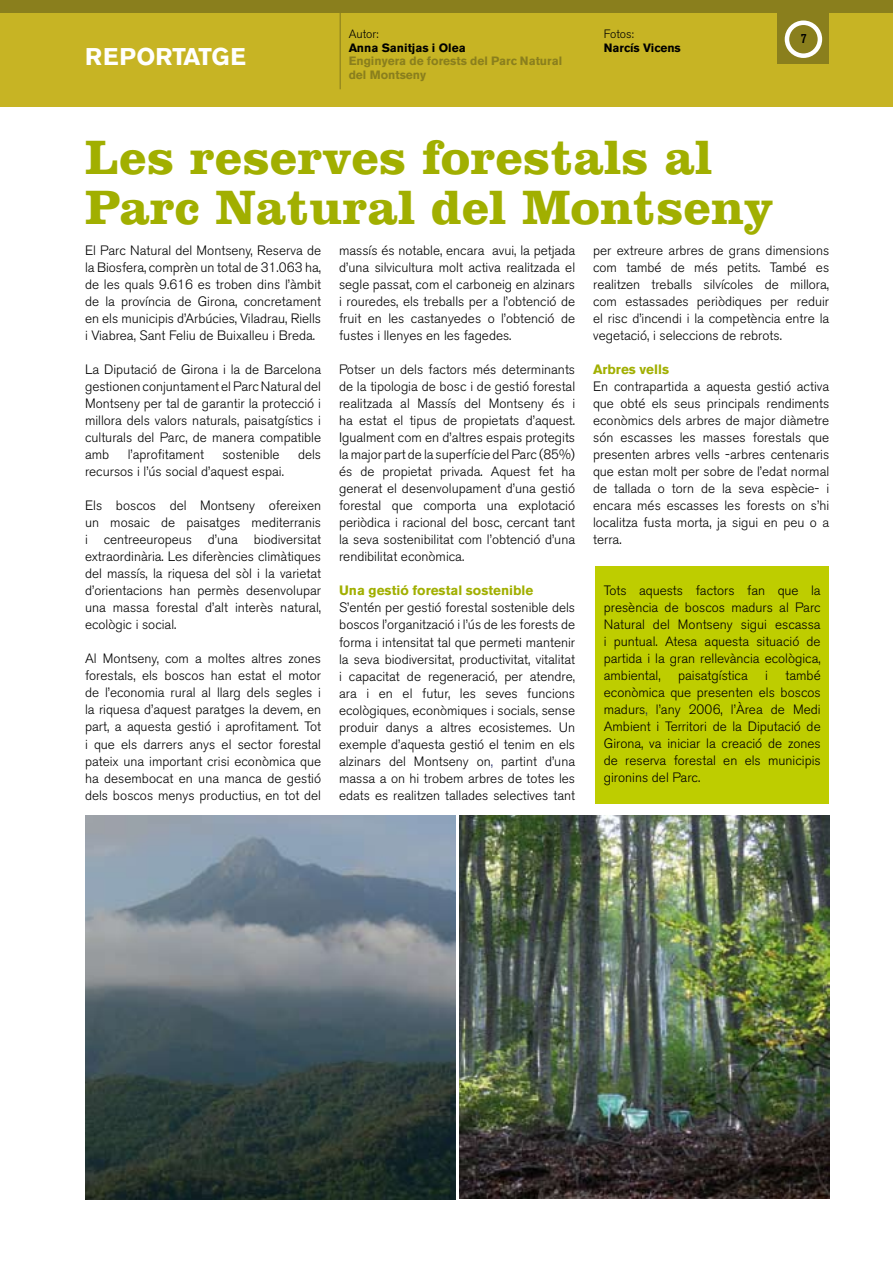
<style>
.page{position:relative;width:893px;height:1263px;background:#fff}
.page>*{position:absolute;margin:0;border:0;box-sizing:border-box;transform-origin:0 0}
.t1{font:700 49.5px/49.5px "Clarendon BT";color:#a1af00}
.t2{font:700 24px "Akzidenz Grotesk BE";color:#fff}
.t3{font:300 13.5px/17px "Akzidenz Grotesk BE";color:#000;text-align:justify}
.t4{font:700 13.5px "Akzidenz Grotesk BE";color:#a1af00}
.t5{font:700 condensed 13.5px "Akzidenz Grotesk BE";color:#000}
.t6{font:700 12px/13.5px "Akzidenz Grotesk BE";color:#8a7f1d}
.t7{font:700 12px "Akzidenz Grotesk BE";color:#000}
.t8{font:300 12px "Akzidenz Grotesk BE";color:#000}
.s1{color:#202867}
</style>
<div class="page">
<div style="left:0;top:0;width:893px;height:106px;background:#c7b424"></div>
<div style="left:0;top:0;width:893px;height:13px;background:#8a7f1d"></div>
<div style="left:778px;top:0;width:51px;height:64px;background:#8a7f1d"></div>
<div style="left:785px;top:21px;width:37px;height:37px;border:4px solid #fff;border-radius:50%"></div>
<div style="left:595px;top:566px;width:234px;height:238px;background:#becd00"></div>
<img style="left:85px;top:815px;width:370px;height:384px">
<img style="left:459px;top:815px;width:370px;height:383px">
<hr style="left:340px;top:0;width:1px;height:89px;background:#8a7f1d">
<h2 class="t2" style="left:85px;top:43px;width:163px">REPORTATGE</h2>
<p class="t8" style="left:349px;top:27px;width:32px">Autor:</p>
<p class="t7" style="left:349px;top:41px;width:119px">Anna Sanitjas i Olea</p>
<p class="t6" style="left:349px;top:55px;width:215px">Enginyera de forests del Parc Natural del Montseny</p>
<p class="t8" style="left:604px;top:28px;width:32px">Fotos:</p>
<p class="t7" style="left:604px;top:41px;width:79px">Narcís Vicens</p>
<h1 class="t1" style="left:85px;top:132px;width:690px">Les reserves forestals al<br>Parc Natural del Montseny</h1>
<p class="t5" style="left:801px;top:31px;width:7px">7</p>
<p class="t3" style="left:85px;top:242px;width:238px">El Parc Natural del Montseny, Reserva de la Biosfera, comprèn un total de 31.063 ha, de les quals 9.616 es troben dins l’àmbit de la província de Girona, concretament en els municipis d’Arbúcies, Viladrau, Riells i Viabrea, Sant Feliu de Buixalleu i Breda.</p>
<p class="t3" style="left:85px;top:361px;width:238px">La Diputació de Girona i la de Barcelona gestionen conjuntament el Parc Natural del Montseny per tal de garantir la protecció i millora dels valors naturals, paisatgístics i culturals del Parc, de manera compatible amb</p>
<p class="t3" style="left:128px;top:446px;width:78px">l’aprofitament</p>
<p class="t3" style="left:222px;top:446px;width:59px">sostenible</p>
<p class="t3" style="left:298px;top:446px;width:25px">dels</p>
<p class="t3" style="left:85px;top:463px;width:200px">recursos i l’ús social d’aquest espai.</p>
<p class="t3" style="left:85px;top:497px;width:238px">Els boscos del Montseny ofereixen un mosaic de paisatges mediterranis i centreeuropeus d’una biodiversitat extraordinària. Les diferències climàtiques del massís, la riquesa del sòl i la varietat d’orientacions han permès desenvolupar una massa forestal d’alt interès natural, ecològic i social.</p>
<p class="t3" style="left:85px;top:650px;width:238px">Al Montseny, com a moltes altres zones forestals, els boscos han estat el motor de l’economia rural al llarg dels segles i la riquesa d’aquest paratges la devem, en part, a aquesta gestió i aprofitament. Tot i que els darrers anys el sector forestal pateix una important crisi econòmica que ha desembocat en una manca de gestió dels boscos menys productius, en tot del</p>
<p class="t3" style="left:339px;top:242px;width:238px">massís és notable, encara avui, la petjada d’una silvicultura molt activa realitzada el segle passat, com el carboneig en alzinars i rouredes, els treballs per a l’obtenció de fruit en les castanyedes o l’obtenció de fustes i llenyes en les fagedes.</p>
<p class="t3" style="left:339px;top:361px;width:238px">Potser un dels factors més determinants de la tipologia de bosc i de gestió forestal realitzada al Massís del Montseny és i ha estat el tipus de propietats d’aquest.<br>Igualment com en d’altres espais protegits la major part de la superfície del Parc (85%) és de propietat privada. Aquest fet ha generat el desenvolupament d’una gestió forestal que comporta una explotació periòdica i racional del bosc, cercant tant la seva sostenibilitat com l’obtenció d’una rendibilitat econòmica.</p>
<p class="t4" style="left:339px;top:583px;width:196px">Una gestió forestal sostenible</p>
<p class="t3" style="left:339px;top:600px;width:238px">S’entén per gestió forestal sostenible dels boscos l’organització i l’ús de les forests de forma i intensitat tal que permeti mantenir la seva biodiversitat, productivitat, vitalitat i capacitat de regeneració, per atendre, ara i en el futur, les seves funcions ecològiques, econòmiques i socials, sense produir danys a altres ecosistemes. Un exemple d’aquesta gestió el tenim en els alzinars del Montseny on<span class="s1">,</span> partint d’una massa a on hi trobem arbres de totes les edats es realitzen tallades selectives tant</p>
<p class="t3" style="left:593px;top:242px;width:238px">per extreure arbres de grans dimensions com també de més petits. També es realitzen treballs silvícoles de millora, com estassades periòdiques per reduir el risc d’incendi i la competència entre la vegetació, i seleccions de rebrots.</p>
<p class="t4" style="left:593px;top:362px;width:77px">Arbres vells</p>
<p class="t3" style="left:593px;top:378px;width:238px">En contrapartida a aquesta gestió activa que obté els seus principals rendiments econòmics dels arbres de major diàmetre són escasses les masses forestals que presenten arbres vells -arbres centenaris que estan molt per sobre de l’edat normal de tallada o torn de la seva espècie- i encara més escasses les forests on s’hi localitza fusta morta, ja sigui en peu o a terra.</p>
<p class="t3" style="left:604px;top:582px;width:218px">Tots aquests factors fan que la presència de boscos madurs al Parc Natural del Montseny sigui escassa i puntual. Atesa aquesta situació de partida i la gran rellevància ecològica, ambiental,</p>
<p class="t3" style="left:604px;top:667px;width:218px;text-indent:182px">també econòmica que presenten els boscos madurs<span class="s1">,</span> l’any 2006, l’Àrea de Medi Ambient i Territori de la Diputació de Girona, va iniciar la creació de zones de reserva forestal en els municipis gironins del Parc.</p>
<p class="t3" style="left:678px;top:667px;width:71px">paisatgística</p>
<p class="t3" style="left:765px;top:667px;width:4px">i</p>
</div>
